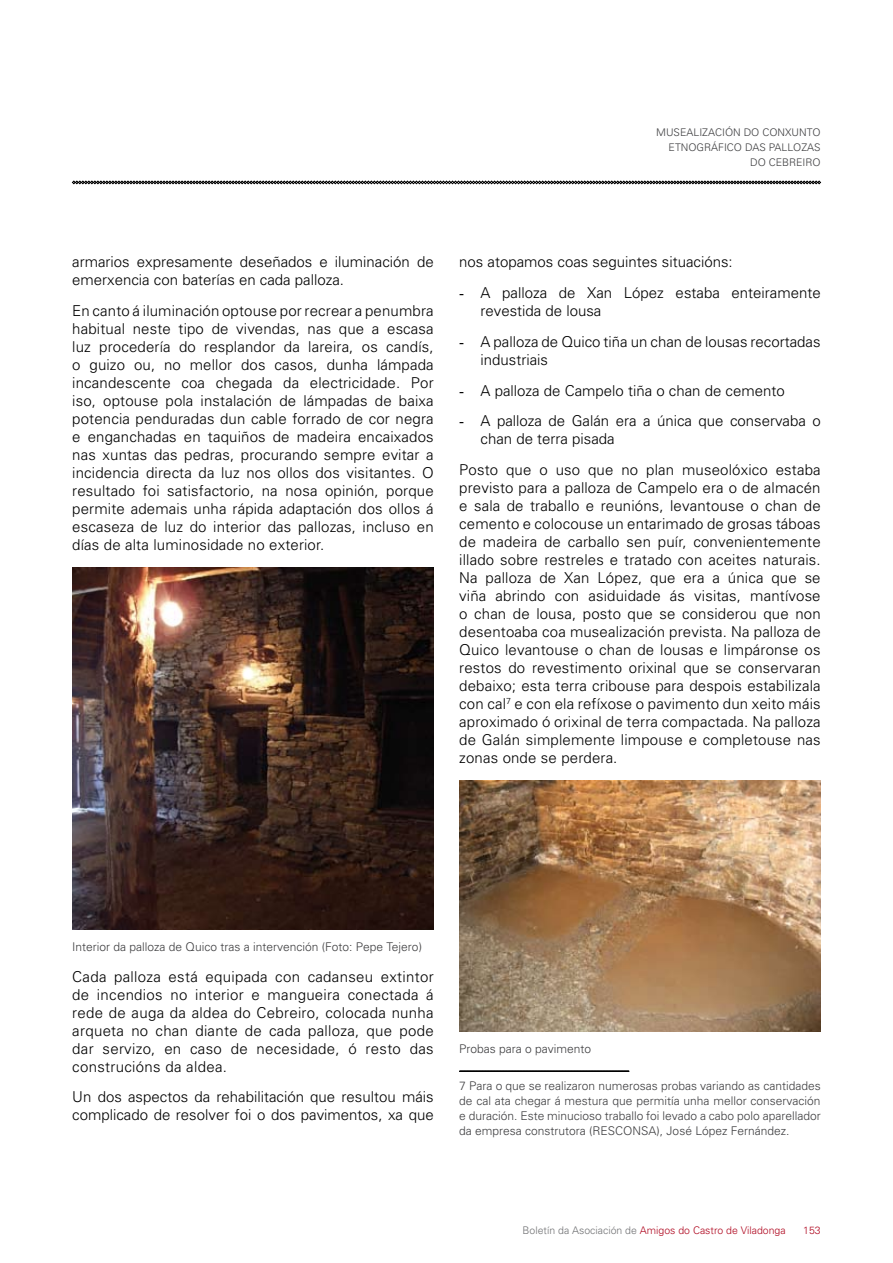
<style>
.page{position:relative;width:893px;height:1263px;background:#fff}
.page>*{position:absolute;margin:0;border:0;box-sizing:border-box;transform-origin:0 0}
.t1{font:300 15px/18px "Univers";color:#000}
.t2{font:300 12px/15px "Univers";color:#3e3e40;text-align:justify}
.t3{font:300 10.5px/15px "Univers";color:#3e3e40;text-align:right}
.t4{font:300 10.5px "Univers";color:#af071f}
.s1{font-family:"Times New Roman";font-weight:400}
.s2{color:#707173}
</style>
<div class="page">
<svg style="left:72px;top:181px;width:749px;height:3px;background:#424242"></svg>
<img style="left:72px;top:568px;width:362px;height:361px">
<img style="left:459px;top:781px;width:362px;height:250px">
<svg style="left:459px;top:1070px;width:170px;height:2px"></svg>
<p class="t3" style="left:656px;top:125px;width:166px">MUSEALIZACIÓN DO CONXUNTO<br>ETNOGRÁFICO DAS PALLOZAS<br>DO CEBREIRO</p>
<p class="t1" style="left:72px;top:253px;width:363px">armarios expresamente deseñados e iluminación de emerxencia con baterías en cada palloza.</p>
<p class="t1" style="left:72px;top:301px;width:363px;text-align:justify">En canto á iluminación optouse por recrear a penumbra habitual neste tipo de vivendas, nas que a escasa luz procedería do resplandor da lareira, os candís, o guizo ou, no mellor dos casos, dunha lámpada incandescente coa chegada da electricidade. Por iso, optouse pola instalación de lámpadas de baixa potencia penduradas dun cable forrado de cor negra e enganchadas en taquiños de madeira encaixados nas xuntas das pedras, procurando sempre evitar a incidencia directa da luz nos ollos dos visitantes. O resultado foi satisfactorio, na nosa opinión, porque permite ademais unha rápida adaptación dos ollos á escaseza de luz do interior das pallozas, incluso en días de alta luminosidade no exterior.</p>
<p class="t1" style="left:459px;top:252px;width:275px">nos atopamos coas seguintes situacións:</p>
<p class="t1" style="left:480px;top:283px;width:342px;text-indent:-21px"><span class="s1">-</span> A palloza de Xan López estaba enteiramente revestida de lousa</p>
<p class="t1" style="left:480px;top:332px;width:342px;text-indent:-21px"><span class="s1">-</span> A palloza de Quico tiña un chan de lousas recortadas industriais</p>
<p class="t1" style="left:459px;top:381px;width:327px"><span class="s1">-</span> A palloza de Campelo tiña o chan de cemento</p>
<p class="t1" style="left:480px;top:411px;width:342px;text-indent:-21px"><span class="s1">-</span> A palloza de Galán era a única que conservaba o chan de terra pisada</p>
<p class="t1" style="left:459px;top:460px;width:363px;text-align:justify">Posto que o uso que no plan museolóxico estaba previsto para a palloza de Campelo era o de almacén e sala de traballo e reunións, levantouse o chan de cemento e colocouse un entarimado de grosas táboas de madeira de carballo sen puír, convenientemente illado sobre restreles e tratado con aceites naturais.<br>Na palloza de Xan López, que era a única que se viña abrindo con asiduidade ás visitas, mantívose o chan de lousa, posto que se considerou que non desentoaba coa musealización prevista. Na palloza de Quico levantouse o chan de lousas e limpáronse os restos do revestimento orixinal que se conservaran debaixo; esta terra cribouse para despois estabilizala con cal<sup>7</sup> e con ela refíxose o pavimento dun xeito máis aproximado ó orixinal de terra compactada. Na palloza de Galán simplemente limpouse e completouse nas zonas onde se perdera.</p>
<p class="t2" style="left:72px;top:939px;width:351px">Interior da palloza de Quico tras a intervención (Foto: Pepe Tejero)</p>
<p class="t1" style="left:72px;top:967px;width:363px;text-align:justify">Cada palloza está equipada con cadanseu extintor de incendios no interior e mangueira conectada á rede de auga da aldea do Cebreiro, colocada nunha arqueta no chan diante de cada palloza, que pode dar servizo, en caso de necesidade, ó resto das construcións da aldea.</p>
<p class="t1" style="left:72px;top:1087px;width:363px">Un dos aspectos da rehabilitación que resultou máis complicado de resolver foi o dos pavimentos, xa que</p>
<p class="t2" style="left:459px;top:1040px;width:134px">Probas para o pavimento</p>
<p class="t2" style="left:459px;top:1078px;width:363px">7 Para o que se realizaron numerosas probas variando as cantidades de cal ata chegar á mestura que permitía unha mellor conservación e duración. Este minucioso traballo foi levado a cabo polo aparellador da empresa construtora (RESCONSA), José López Fernández.</p>
<p class="t4" style="left:523px;top:1223px;width:264px"><span class="s2">Boletín da Asociación de</span> Amigos do Castro de Viladonga</p>
<p class="t4" style="left:803px;top:1223px;width:19px">153</p>
</div>
